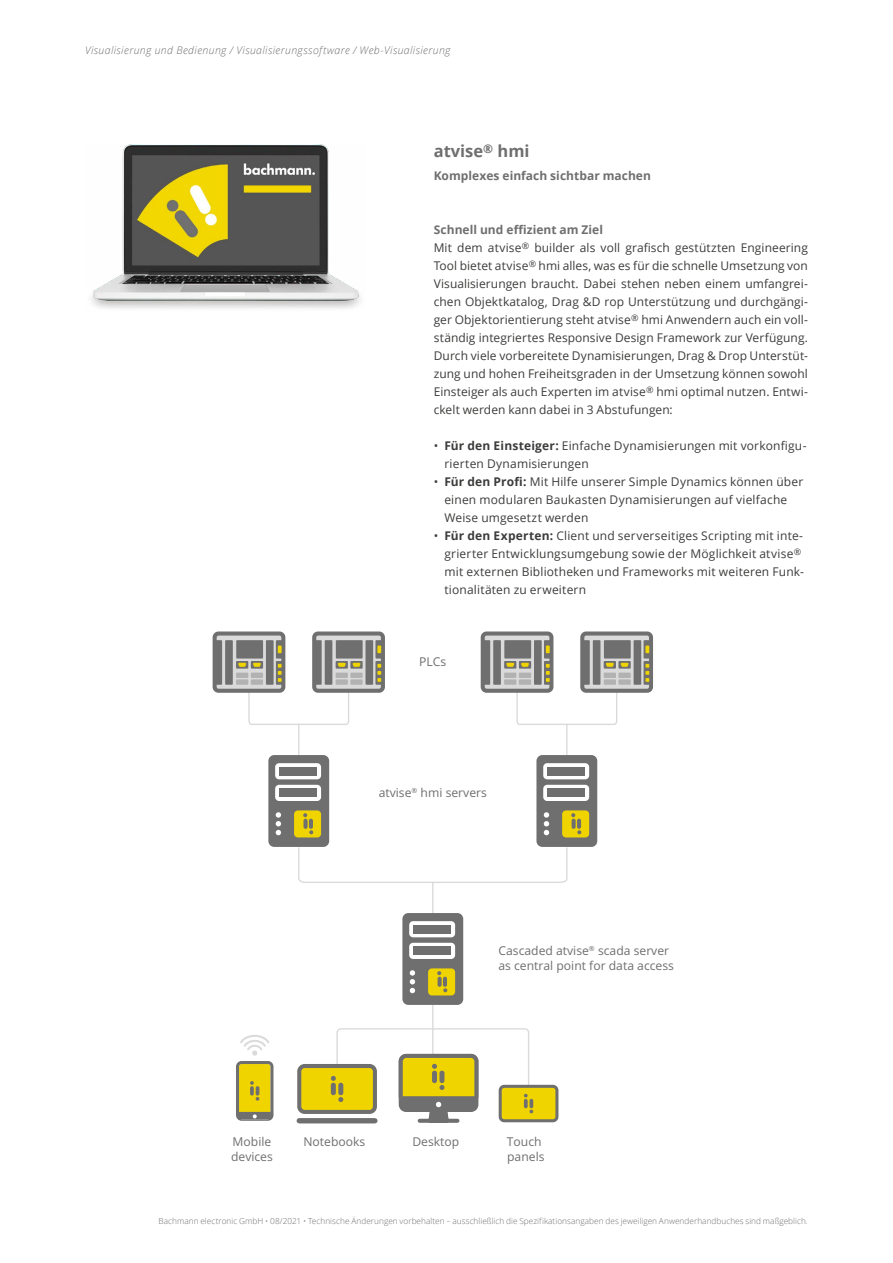
<style>
.page{position:relative;width:893px;height:1263px;background:#fff}
.page>*{position:absolute;margin:0;border:0;box-sizing:border-box;transform-origin:0 0}
.t1{font:700 16.5px "Open Sans";color:#706f6f}
.t2{font:12.15px/14.5px "Open Sans";color:#706f6f}
.t3{font:12px/18px "Open Sans";letter-spacing:.01em;color:#3c3c3b}
.t4{font:700 12px "Open Sans";letter-spacing:.005em;color:#706f6f}
.t5{font:italic 300 10.5px "Open Sans";letter-spacing:.04em;color:#706f6f}
.t6{font:300 8.25px "Open Sans";letter-spacing:.005em;color:#706f6f}
.s1{font-weight:700;color:#706f6f}
.s2{font-weight:700}
</style>
<div class="page">
<svg style="left:298px;top:847px;width:270px;height:238px"></svg>
<svg style="left:397px;top:1052px;width:83px;height:71px;background:#c0b356"></svg>
<div style="left:500px;top:1086px;width:57px;height:35px;background:#f0d400;border-radius:4px"></div>
<div style="left:499px;top:1085px;width:59px;height:37px;border:3px solid #706f6f;border-radius:4px"></div>
<svg style="left:524px;top:1094px;width:9px;height:19px"></svg>
<div style="left:299px;top:1066px;width:76px;height:46px;background:#f0d400;border-radius:5px"></div>
<div style="left:297px;top:1064px;width:80px;height:50px;border:4px solid #706f6f;border-radius:5px"></div>
<svg style="left:331px;top:1076px;width:5px;height:5px"></svg>
<div style="left:331px;top:1083px;width:5px;height:12px;background:#706f6f;border-radius:2px"></div>
<svg style="left:338px;top:1097px;width:5px;height:5px"></svg>
<div style="left:338px;top:1083px;width:5px;height:12px;background:#706f6f;border-radius:2px"></div>
<div style="left:299px;top:1118px;width:76px;height:5px;background:#706f6f"></div>
<svg style="left:402px;top:913px;width:61px;height:92px;background:#95917a"></svg>
<hr style="left:443px;top:977px;width:4px;height:10px;background:#706f6f;border-radius:2px">
<svg style="left:236px;top:1035px;width:37px;height:86px"></svg>
<div style="left:215px;top:633px;width:68px;height:58px;background:#dadada;border-radius:4px"></div>
<div style="left:213px;top:631px;width:72px;height:62px;border:4px solid #706f6f;border-radius:4px"></div>
<div style="left:214px;top:640px;width:8px;height:45px;background:#706f6f"></div>
<div style="left:225px;top:640px;width:8px;height:45px;background:#706f6f"></div>
<div style="left:236px;top:640px;width:27px;height:18px;background:#706f6f"></div>
<div style="left:266px;top:640px;width:8px;height:45px;background:#706f6f"></div>
<svg style="left:276px;top:640px;width:8px;height:18px"></svg>
<svg style="left:278px;top:645px;width:4px;height:8px"></svg>
<svg style="left:276px;top:661px;width:8px;height:24px"></svg>
<svg style="left:278px;top:664px;width:4px;height:18px"></svg>
<svg style="left:236px;top:661px;width:12px;height:8px"></svg>
<svg style="left:251px;top:661px;width:12px;height:8px"></svg>
<svg style="left:236px;top:662px;width:27px;height:6px"></svg>
<div style="left:236px;top:673px;width:12px;height:5px;background:#b3b2b2"></div>
<div style="left:251px;top:673px;width:12px;height:5px;background:#b3b2b2"></div>
<div style="left:236px;top:679px;width:12px;height:6px;background:#b3b2b2"></div>
<div style="left:251px;top:679px;width:12px;height:6px;background:#b3b2b2"></div>
<svg style="left:314px;top:633px;width:69px;height:58px"></svg>
<div style="left:312px;top:631px;width:73px;height:62px;border:4px solid #706f6f;border-radius:4px"></div>
<div style="left:314px;top:640px;width:8px;height:45px;background:#706f6f"></div>
<div style="left:325px;top:640px;width:7px;height:45px;background:#706f6f"></div>
<div style="left:336px;top:640px;width:27px;height:18px;background:#706f6f"></div>
<div style="left:365px;top:640px;width:8px;height:45px;background:#706f6f"></div>
<svg style="left:375px;top:640px;width:8px;height:18px"></svg>
<svg style="left:377px;top:645px;width:4px;height:8px"></svg>
<svg style="left:375px;top:661px;width:8px;height:24px"></svg>
<svg style="left:377px;top:664px;width:4px;height:18px"></svg>
<svg style="left:336px;top:661px;width:12px;height:8px"></svg>
<svg style="left:350px;top:661px;width:13px;height:8px"></svg>
<svg style="left:336px;top:662px;width:26px;height:6px"></svg>
<div style="left:336px;top:673px;width:12px;height:5px;background:#b3b2b2"></div>
<div style="left:350px;top:673px;width:13px;height:5px;background:#b3b2b2"></div>
<div style="left:336px;top:679px;width:12px;height:6px;background:#b3b2b2"></div>
<div style="left:350px;top:679px;width:13px;height:6px;background:#b3b2b2"></div>
<svg style="left:248px;top:688px;width:102px;height:159px"></svg>
<hr style="left:309px;top:819px;width:4px;height:10px;background:#706f6f;border-radius:2px">
<div style="left:483px;top:633px;width:68px;height:58px;background:#dadada;border-radius:4px"></div>
<div style="left:481px;top:631px;width:72px;height:62px;border:4px solid #706f6f;border-radius:4px"></div>
<div style="left:482px;top:640px;width:8px;height:45px;background:#706f6f"></div>
<div style="left:493px;top:640px;width:8px;height:45px;background:#706f6f"></div>
<div style="left:504px;top:640px;width:27px;height:18px;background:#706f6f"></div>
<div style="left:534px;top:640px;width:8px;height:45px;background:#706f6f"></div>
<div style="left:544px;top:640px;width:8px;height:18px;background:#706f6f"></div>
<svg style="left:546px;top:645px;width:4px;height:8px"></svg>
<div style="left:544px;top:661px;width:8px;height:24px;background:#706f6f"></div>
<svg style="left:546px;top:664px;width:4px;height:18px"></svg>
<svg style="left:504px;top:661px;width:12px;height:8px"></svg>
<svg style="left:519px;top:661px;width:12px;height:8px"></svg>
<svg style="left:504px;top:662px;width:27px;height:6px"></svg>
<div style="left:504px;top:673px;width:12px;height:5px;background:#b3b2b2"></div>
<div style="left:519px;top:673px;width:12px;height:5px;background:#b3b2b2"></div>
<div style="left:504px;top:679px;width:12px;height:6px;background:#b3b2b2"></div>
<div style="left:519px;top:679px;width:12px;height:6px;background:#b3b2b2"></div>
<svg style="left:582px;top:633px;width:69px;height:58px"></svg>
<div style="left:580px;top:631px;width:73px;height:62px;border:4px solid #706f6f;border-radius:4px"></div>
<div style="left:582px;top:640px;width:8px;height:45px;background:#706f6f"></div>
<div style="left:593px;top:640px;width:7px;height:45px;background:#706f6f"></div>
<div style="left:604px;top:640px;width:27px;height:18px;background:#706f6f"></div>
<div style="left:634px;top:640px;width:7px;height:45px;background:#706f6f"></div>
<svg style="left:644px;top:640px;width:7px;height:18px"></svg>
<svg style="left:645px;top:645px;width:4px;height:8px"></svg>
<svg style="left:644px;top:661px;width:7px;height:24px"></svg>
<svg style="left:645px;top:664px;width:4px;height:18px"></svg>
<svg style="left:604px;top:661px;width:12px;height:8px"></svg>
<svg style="left:618px;top:661px;width:13px;height:8px"></svg>
<svg style="left:604px;top:662px;width:26px;height:6px"></svg>
<div style="left:604px;top:673px;width:12px;height:5px;background:#b3b2b2"></div>
<div style="left:618px;top:673px;width:13px;height:5px;background:#b3b2b2"></div>
<div style="left:604px;top:679px;width:12px;height:6px;background:#b3b2b2"></div>
<div style="left:618px;top:679px;width:13px;height:6px;background:#b3b2b2"></div>
<svg style="left:516px;top:688px;width:102px;height:159px"></svg>
<hr style="left:577px;top:819px;width:4px;height:10px;background:#706f6f;border-radius:2px">
<img style="left:91px;top:145px;width:270px;height:164px">
<p class="t5" style="left:85px;top:43px;width:367px">Visualisierung und Bedienung / Visualisierungssoftware / Web-Visualisierung</p>
<h1 class="t1" style="left:434px;top:139px;width:97px">atvise<sup>®</sup> hmi</h1>
<p class="t4" style="left:434px;top:167px;width:219px">Komplexes einfach sichtbar machen</p>
<p class="t3" style="left:434px;top:221px;width:376px"><span class="s1">Schnell und effizient am Ziel<br></span>Mit dem atvise<sup>®</sup> builder als voll grafisch gestützten Engineering Tool bietet atvise<sup>®</sup> hmi alles, was es für die schnelle Umsetzung von Visualisierungen braucht. Dabei stehen neben einem umfangrei&shy;chen Objektkatalog, Drag &amp;D rop Unterstützung und durchgängi&shy;ger Objektorientierung steht atvise<sup>®</sup> hmi Anwendern auch ein voll&shy;ständig integriertes Responsive Design Framework zur Verfügung.<br>Durch viele vorbereitete Dynamisierungen, Drag &amp; Drop Unterstüt&shy;zung und hohen Freiheitsgraden in der Umsetzung können sowohl Einsteiger als auch Experten im atvise<sup>®</sup> hmi optimal nutzen. Entwi&shy;ckelt werden kann dabei in 3 Abstufungen:</p>
<p class="t3" style="left:444px;top:437px;width:364px;text-indent:-11px">• <span class="s2">Für den Einsteiger:</span> Einfache Dynamisierungen mit vorkonfigu&shy;rierten Dynamisierungen</p>
<p class="t3" style="left:444px;top:473px;width:360px;text-indent:-11px">• <span class="s2">Für den Profi:</span> Mit Hilfe unserer Simple Dynamics können über einen modularen Baukasten Dynamisierungen auf vielfache<br>Weise umgesetzt werden</p>
<p class="t3" style="left:444px;top:527px;width:361px;text-indent:-11px">• <span class="s2">Für den Experten:</span> Client und serverseitiges Scripting mit inte&shy;grierter Entwicklungsumgebung sowie der Möglichkeit atvise<sup>® </sup>mit externen Bibliotheken und Frameworks mit weiteren Funk&shy;tionalitäten zu erweitern</p>
<p class="t2" style="left:419px;top:653px;width:29px">PLCs</p>
<p class="t2" style="left:379px;top:785px;width:110px">atvise<sup>®</sup> hmi servers</p>
<p class="t2" style="left:498px;top:943px;width:177px">Cascaded atvise<sup>®</sup> scada server as central point for data access</p>
<p class="t2" style="left:233px;top:1134px;width:40px">Mobile</p>
<p class="t2" style="left:303px;top:1134px;width:63px">Notebooks</p>
<p class="t2" style="left:412px;top:1134px;width:48px">Desktop</p>
<p class="t2" style="left:231px;top:1149px;width:43px">devices</p>
<p class="t2" style="left:507px;top:1134px;width:39px">Touch panels</p>
<p class="t6" style="left:158px;top:1216px;width:651px">Bachmann electronic GmbH • 08/2021 • Technische Änderungen vorbehalten – ausschließlich die Spezifikationsangaben des jeweiligen Anwenderhandbuches sind maßgeblich.</p>
</div>
